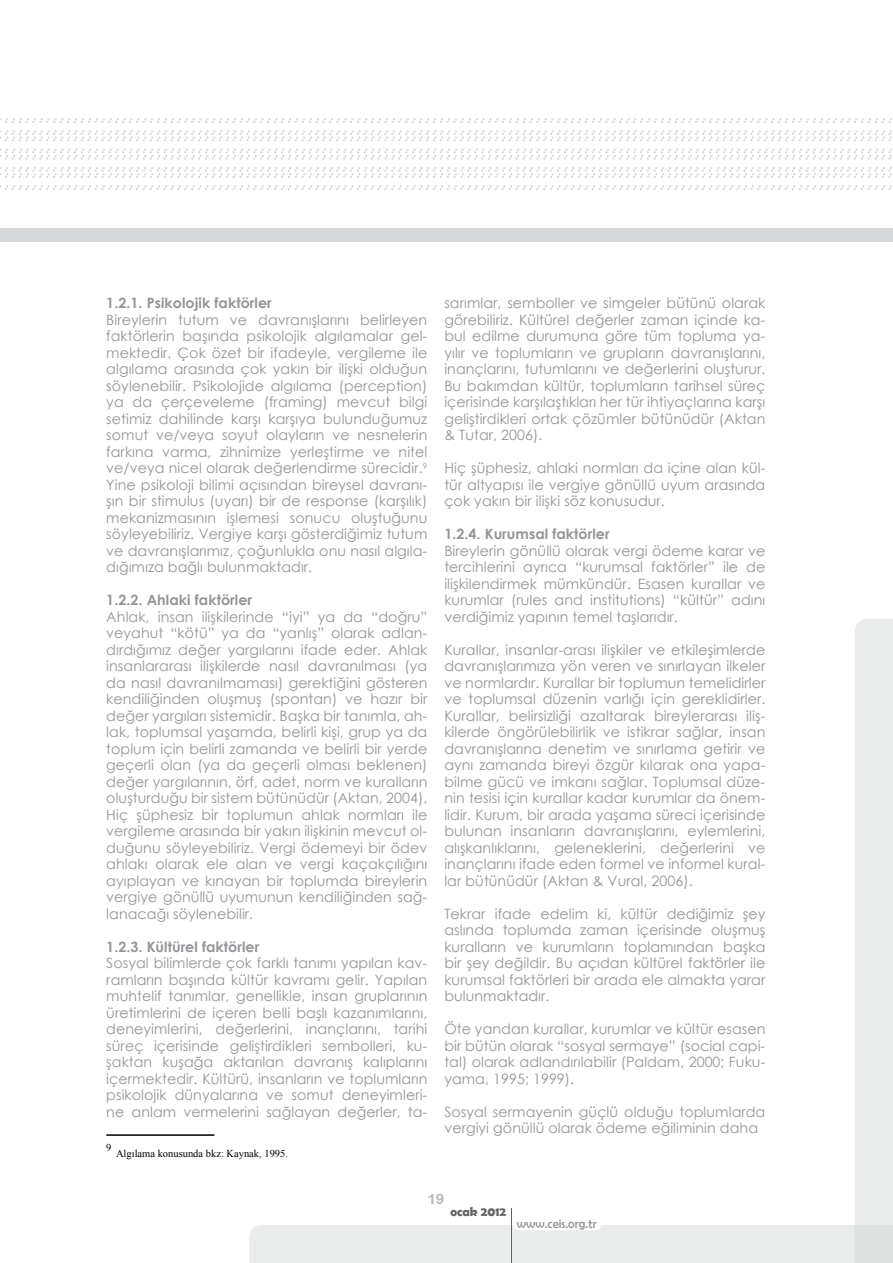
<style>
.page{position:relative;width:893px;height:1263px;background:#fff}
.page>*{position:absolute;margin:0;border:0;box-sizing:border-box;transform-origin:0 0}
.t1{font:14.25px/16.5px "Century Gothic";letter-spacing:.005em;color:#939598;text-align:justify}
.t2{font:700 14.25px "Century Gothic";letter-spacing:.005em;color:#939598}
.t3{font:14.25px "Arial Rounded MT Bold";color:#b1b4b6}
.t4{font:12.75px "Berlin Sans FB";color:#939598}
.t5{font:700 12.75px "Berlin Sans FB Demi";color:#636466}
.t6{font:10.5px "Times New Roman";color:#000}
</style>
<div class="page">
<div style="left:0;top:229px;width:893px;height:13px;background:#d5d7d8"></div>
<svg style="left:0;top:185px;width:892px;height:5px"></svg>
<svg style="left:0;top:167px;width:892px;height:11px"></svg>
<svg style="left:0;top:130px;width:892px;height:11px"></svg>
<svg style="left:0;top:149px;width:892px;height:11px"></svg>
<svg style="left:0;top:118px;width:892px;height:5px"></svg>
<svg style="left:249px;top:619px;width:644px;height:644px"></svg>
<hr style="left:511px;top:1208px;width:1px;height:55px;background:#636466">
<div style="left:513px;top:1211px;width:88px;height:19px;background:#fff;border-radius:6px"></div>
<hr style="left:106px;top:1134px;width:108px;height:2px;background:#000">
<p class="t2" style="left:106px;top:292px;width:167px">1.2.1. Psikolojik faktörler</p>
<p class="t1" style="left:106px;top:311px;width:323px">Bireylerin tutum ve davranışlarını belirleyen faktörlerin başında psikolojik algılamalar gel&shy;mektedir. Çok özet bir ifadeyle, vergileme ile algılama arasında çok yakın bir ilişki olduğun söylenebilir. Psikolojide algılama (perception) ya da çerçeveleme (framing) mevcut bilgi setimiz dahilinde karşı karşıya bulunduğumuz somut ve/veya soyut olayların ve nesnelerin farkına varma, zihnimize yerleştirme ve nitel ve/veya nicel olarak değerlendirme sürecidir.<sup>9<br></sup>Yine psikoloji bilimi açısından bireysel davranı&shy;şın bir stimulus (uyarı) bir de response (karşılık) mekanizmasının işlemesi sonucu oluştuğunu söyleyebiliriz. Vergiye karşı gösterdiğimiz tutum ve davranışlarımız, çoğunlukla onu nasıl algıla&shy;dığımıza bağlı bulunmaktadır.</p>
<p class="t2" style="left:106px;top:589px;width:147px">1.2.2. Ahlaki faktörler</p>
<p class="t1" style="left:106px;top:608px;width:323px">Ahlak, insan ilişkilerinde “iyi” ya da “doğru” veyahut “kötü” ya da “yanlış” olarak adlan&shy;dırdığımız değer yargılarını ifade eder. Ahlak insanlararası ilişkilerde nasıl davranılması (ya da nasıl davranılmaması) gerektiğini gösteren kendiliğinden oluşmuş (spontan) ve hazır bir değer yargıları sistemidir. Başka bir tanımla, ah&shy;lak, toplumsal yaşamda, belirli kişi, grup ya da toplum için belirli zamanda ve belirli bir yerde geçerli olan (ya da geçerli olması beklenen) değer yargılarının, örf, adet, norm ve kuralların oluşturduğu bir sistem bütünüdür (Aktan, 2004).<br>Hiç şüphesiz bir toplumun ahlak normları ile vergileme arasında bir yakın ilişkinin mevcut ol&shy;duğunu söyleyebiliriz. Vergi ödemeyi bir ödev ahlakı olarak ele alan ve vergi kaçakçılığını ayıplayan ve kınayan bir toplumda bireylerin vergiye gönüllü uyumunun kendiliğinden sağ&shy;lanacağı söylenebilir.</p>
<p class="t2" style="left:106px;top:936px;width:155px">1.2.3. Kültürel faktörler</p>
<p class="t1" style="left:106px;top:955px;width:323px">Sosyal bilimlerde çok farklı tanımı yapılan kav&shy;ramların başında kültür kavramı gelir. Yapılan muhtelif tanımlar, genellikle, insan gruplarının üretimlerini de içeren belli başlı kazanımlarını, deneyimlerini, değerlerini, inançlarını, tarihi süreç içerisinde geliştirdikleri sembolleri, ku&shy;şaktan kuşağa aktarılan davranış kalıplarını içermektedir. Kültürü, insanların ve toplumların psikolojik dünyalarına ve somut deneyimleri&shy;ne anlam vermelerini sağlayan değerler, ta-</p>
<p class="t6" style="left:106px;top:1140px;width:7px">9</p>
<p class="t6" style="left:116px;top:1146px;width:174px">Algılama konusunda bkz: Kaynak, 1995.</p>
<p class="t1" style="left:444px;top:295px;width:323px">sarımlar, semboller ve simgeler bütünü olarak görebiliriz. Kültürel değerler zaman içinde ka&shy;bul edilme durumuna göre tüm topluma ya&shy;yılır ve toplumların ve grupların davranışlarını, inançlarını, tutumlarını ve değerlerini oluşturur.<br>Bu bakımdan kültür, toplumların tarihsel süreç içerisinde karşılaştıkları her tür ihtiyaçlarına karşı geliştirdikleri ortak çözümler bütünüdür (Aktan &amp; Tutar, 2006).</p>
<p class="t1" style="left:444px;top:460px;width:323px">Hiç şüphesiz, ahlaki normları da içine alan kül&shy;tür altyapısı ile vergiye gönüllü uyum arasında çok yakın bir ilişki söz konusudur.</p>
<p class="t2" style="left:444px;top:523px;width:167px">1.2.4. Kurumsal faktörler</p>
<p class="t1" style="left:444px;top:542px;width:323px">Bireylerin gönüllü olarak vergi ödeme karar ve tercihlerini ayrıca “kurumsal faktörler” ile de ilişkilendirmek mümkündür. Esasen kurallar ve kurumlar (rules and institutions) “kültür” adını verdiğimiz yapının temel taşlarıdır.</p>
<p class="t1" style="left:444px;top:641px;width:323px">Kurallar, insanlar-arası ilişkiler ve etkileşimlerde davranışlarımıza yön veren ve sınırlayan ilkeler ve normlardır. Kurallar bir toplumun temelidirler ve toplumsal düzenin varlığı için gereklidirler.<br>Kurallar, belirsizliği azaltarak bireylerarası iliş&shy;kilerde öngörülebilirlik ve istikrar sağlar, insan davranışlarına denetim ve sınırlama getirir ve aynı zamanda bireyi özgür kılarak ona yapa&shy;bilme gücü ve imkanı sağlar. Toplumsal düze&shy;nin tesisi için kurallar kadar kurumlar da önem&shy;lidir. Kurum, bir arada yaşama süreci içerisinde bulunan insanların davranışlarını, eylemlerini, alışkanlıklarını, geleneklerini, değerlerini ve inançlarını ifade eden formel ve informel kural&shy;lar bütünüdür (Aktan &amp; Vural, 2006).</p>
<p class="t1" style="left:444px;top:905px;width:323px">Tekrar ifade edelim ki, kültür dediğimiz şey aslında toplumda zaman içerisinde oluşmuş kuralların ve kurumların toplamından başka bir şey değildir. Bu açıdan kültürel faktörler ile kurumsal faktörleri bir arada ele almakta yarar bulunmaktadır.</p>
<p class="t1" style="left:444px;top:1021px;width:323px">Öte yandan kurallar, kurumlar ve kültür esasen bir bütün olarak “sosyal sermaye” (social capi&shy;tal) olarak adlandırılabilir (Paldam, 2000; Fuku&shy;yama, 1995; 1999).</p>
<p class="t1" style="left:444px;top:1103px;width:322px">Sosyal sermayenin güçlü olduğu toplumlarda vergiyi gönüllü olarak ödeme eğiliminin daha</p>
<p class="t3" style="left:427px;top:1191px;width:18px">19</p>
<p class="t5" style="left:450px;top:1204px;width:57px">ocak 2012</p>
<p class="t4" style="left:517px;top:1216px;width:81px">www.ceis.org.tr</p>
</div>
